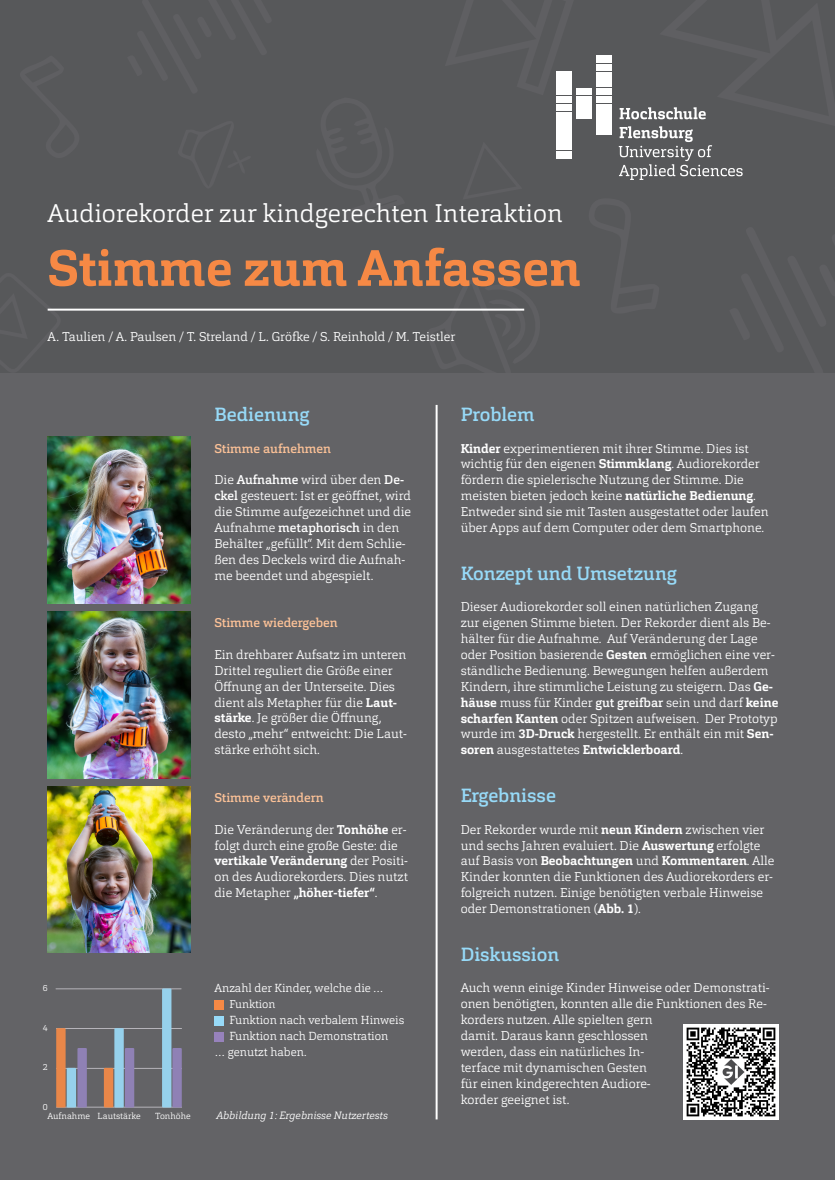
<style>
.page{position:relative;width:835px;height:1180px;background:#fff}
.page>*{position:absolute;margin:0;border:0;box-sizing:border-box;transform-origin:0 0}
.t1{font:700 50.4px "Cargan";color:#f68945}
.t2{font:300 25.2px "Cargan";color:#fff}
.t3{font:500 18.9px "Cargan";color:#97daf8}
.t4{font:300 12.6px/15.9px "Cargan";color:#fff}
.t5{font:500 12.6px "Cargan";color:#fbc197}
.t6{font:300 11.55px/15.9px "Cargan";color:#fff}
.t7{font:300 11.2px "Cargan";color:#fff}
.t8{font:italic 300 10.5px "Cargan";color:#fff}
.t9{font:300 8.75px "Cargan";color:#fff}
.s1{font-weight:500}
.s2{font-weight:700}
</style>
<div class="page">
<div style="left:0;top:0;width:834px;height:1180px;background:#57585a"></div>
<svg style="left:426px;top:308px;width:99px;height:3px"></svg>
<div style="left:0;top:373px;width:834px;height:807px;background:#636366"></div>
<svg style="left:588px;top:55px;width:155px;height:125px"></svg>
<div style="left:556px;top:144px;width:15px;height:6px;background:#fff"></div>
<div style="left:556px;top:151px;width:15px;height:8px;background:#fff"></div>
<div style="left:556px;top:112px;width:15px;height:30px;background:#fff"></div>
<div style="left:556px;top:96px;width:15px;height:7px;background:#fff"></div>
<div style="left:556px;top:104px;width:15px;height:7px;background:#fff"></div>
<div style="left:556px;top:71px;width:15px;height:24px;background:#fff"></div>
<div style="left:575px;top:88px;width:16px;height:7px;background:#fff"></div>
<div style="left:575px;top:104px;width:16px;height:15px;background:#fff"></div>
<div style="left:575px;top:96px;width:16px;height:7px;background:#fff"></div>
<div style="left:595px;top:56px;width:16px;height:7px;background:#fff"></div>
<div style="left:595px;top:88px;width:16px;height:7px;background:#fff"></div>
<div style="left:595px;top:64px;width:16px;height:7px;background:#fff"></div>
<div style="left:595px;top:104px;width:16px;height:22px;background:#fff"></div>
<div style="left:595px;top:96px;width:16px;height:7px;background:#fff"></div>
<div style="left:595px;top:72px;width:16px;height:15px;background:#fff"></div>
<div style="left:595px;top:128px;width:16px;height:7px;background:#fff"></div>
<img style="left:48px;top:437px;width:142px;height:166px">
<img style="left:48px;top:611px;width:142px;height:167px">
<img style="left:48px;top:786px;width:142px;height:166px">
<hr style="left:435px;top:405px;width:2px;height:714px;background:#fff">
<div style="left:214px;top:1032px;width:10px;height:10px;background:#9782bc"></div>
<div style="left:214px;top:1000px;width:10px;height:10px;background:#f68945"></div>
<div style="left:214px;top:1016px;width:10px;height:10px;background:#97daf8"></div>
<hr style="left:56px;top:1106px;width:126px;height:1px;background:#cac8ce">
<hr style="left:56px;top:1068px;width:126px;height:1px;background:#cac8ce">
<hr style="left:56px;top:1028px;width:126px;height:1px;background:#cac8ce">
<hr style="left:56px;top:988px;width:125px;height:1px;background:#cac8ce">
<div style="left:162px;top:988px;width:9px;height:119px;background:#96d1ec"></div>
<div style="left:56px;top:1028px;width:10px;height:79px;background:#e98749"></div>
<div style="left:114px;top:1028px;width:10px;height:79px;background:#96d1ec"></div>
<div style="left:77px;top:1048px;width:10px;height:59px;background:#8f81b5"></div>
<div style="left:172px;top:1048px;width:10px;height:59px;background:#8f81b5"></div>
<div style="left:125px;top:1048px;width:9px;height:59px;background:#8f81b5"></div>
<div style="left:104px;top:1068px;width:9px;height:39px;background:#e98749"></div>
<div style="left:67px;top:1068px;width:9px;height:39px;background:#96d1ec"></div>
<img style="left:683px;top:1024px;width:95px;height:95px">
<hr style="left:48px;top:309px;width:476px;height:2px;background:#fff">
<h1 class="t2" style="left:48px;top:197px;width:516px">Audiorekorder zur kindgerechten Interaktion</h1>
<h1 class="t1" style="left:48px;top:236px;width:534px">Stimme zum Anfassen</h1>
<p class="t4" style="left:48px;top:329px;width:409px">A. Taulien / A. Paulsen / T. Streland / L. Gröfke / S. Reinhold / M. Teistler</p>
<h2 class="t3" style="left:214px;top:402px;width:96px">Bedienung</h2>
<h3 class="t5" style="left:214px;top:440px;width:118px">Stimme aufnehmen</h3>
<p class="t4" style="left:214px;top:472px;width:198px">Die <span class="s1">Aufnahme</span> wird über den <span class="s1">De&shy;ckel</span> gesteuert: Ist er geöffnet, wird die Stimme aufgezeichnet und die<br>Aufnahme <span class="s1">metaphorisch</span> in den<br>Behälter „gefüllt“. Mit dem Schlie&shy;ßen des Deckels wird die Aufnah&shy;me beendet und abgespielt.</p>
<h3 class="t5" style="left:214px;top:615px;width:125px">Stimme wiedergeben</h3>
<p class="t4" style="left:214px;top:646px;width:194px">Ein drehbarer Aufsatz im unteren<br>Drittel reguliert die Größe einer<br>Öffnung an der Unterseite. Dies dient als Metapher für die <span class="s2">Laut&shy;stärke</span>. Je größer die Öffnung, desto „mehr“ entweicht: Die Laut&shy;stärke erhöht sich.</p>
<h3 class="t5" style="left:214px;top:789px;width:111px">Stimme verändern</h3>
<p class="t4" style="left:214px;top:821px;width:195px">Die Veränderung der <span class="s2">Tonhöhe</span> er&shy;folgt durch eine große Geste: die <span class="s2">vertikale Veränderung</span> der Positi&shy;on des Audiorekorders. Dies nutzt die Metapher <span class="s2">„höher-tiefer“</span>.</p>
<p class="t9" style="left:43px;top:982px;width:6px">6</p>
<p class="t9" style="left:43px;top:1022px;width:6px">4</p>
<p class="t9" style="left:43px;top:1062px;width:6px">2</p>
<p class="t9" style="left:43px;top:1101px;width:6px">0</p>
<p class="t9" style="left:48px;top:1111px;width:94px">Aufnahme Lautstärke</p>
<p class="t9" style="left:155px;top:1111px;width:37px">Tonhöhe</p>
<p class="t6" style="left:214px;top:980px;width:171px">Anzahl der Kinder, welche die …</p>
<p class="t7" style="left:229px;top:997px;width:48px">Funktion</p>
<p class="t6" style="left:229px;top:1012px;width:176px">Funktion nach verbalem Hinweis<br>Funktion nach Demonstration</p>
<p class="t6" style="left:214px;top:1044px;width:94px">… genutzt haben.</p>
<p class="t8" style="left:216px;top:1109px;width:173px">Abbildung 1: Ergebnisse Nutzertests</p>
<h2 class="t3" style="left:460px;top:402px;width:75px">Problem</h2>
<p class="t4" style="left:460px;top:440px;width:309px"><span class="s2">Kinder</span> experimentieren mit ihrer Stimme. Dies ist wichtig für den eigenen <span class="s2">Stimmklang</span>. Audiorekorder fördern die spielerische Nutzung der Stimme. Die meisten bieten jedoch keine <span class="s2">natürliche Bedienung</span>.<br>Entweder sind sie mit Tasten ausgestattet oder laufen über Apps auf dem Computer oder dem Smartphone.</p>
<h2 class="t3" style="left:460px;top:561px;width:217px">Konzept und Umsetzung</h2>
<p class="t4" style="left:460px;top:599px;width:319px">Dieser Audiorekorder soll einen natürlichen Zugang zur eigenen Stimme bieten. Der Rekorder dient als Be&shy;hälter für die Aufnahme. Auf Veränderung der Lage oder Position basierende <span class="s2">Gesten</span> ermöglichen eine ver&shy;ständliche Bedienung. Bewegungen helfen außerdem Kindern, ihre stimmliche Leistung zu steigern. Das <span class="s2">Ge&shy;häuse</span> muss für Kinder <span class="s1">gut greifbar</span> sein und darf <span class="s2">keine scharfen Kanten</span> oder Spitzen aufweisen. Der Prototyp wurde im <span class="s2">3D-Druck</span> hergestellt. Er enthält ein mit <span class="s2">Sen&shy;soren</span> ausgestattetes <span class="s2">Entwicklerboard</span>.</p>
<h2 class="t3" style="left:460px;top:783px;width:97px">Ergebnisse</h2>
<p class="t4" style="left:460px;top:821px;width:315px">Der Rekorder wurde mit <span class="s2">neun Kindern</span> zwischen vier und sechs Jahren evaluiert. Die <span class="s2">Auswertung</span> erfolgte auf Basis von <span class="s2">Beobachtungen</span> und <span class="s2">Kommentaren</span>. Alle Kinder konnten die Funktionen des Audiorekorders er&shy;folgreich nutzen. Einige benötigten verbale Hinweise oder Demonstrationen (<span class="s2">Abb. 1</span>).</p>
<h2 class="t3" style="left:460px;top:942px;width:100px">Diskussion</h2>
<p class="t4" style="left:460px;top:980px;width:310px">Auch wenn einige Kinder Hinweise oder Demonstrati&shy;onen benötigten, konnten alle die Funktionen des Re&shy;korders nutzen. Alle spielten gern<br>damit. Daraus kann geschlossen<br>werden, dass ein natürliches In-<br>terface mit dynamischen Gesten<br>für einen kindgerechten Audiore-<br>korder geeignet ist.</p>
</div>
